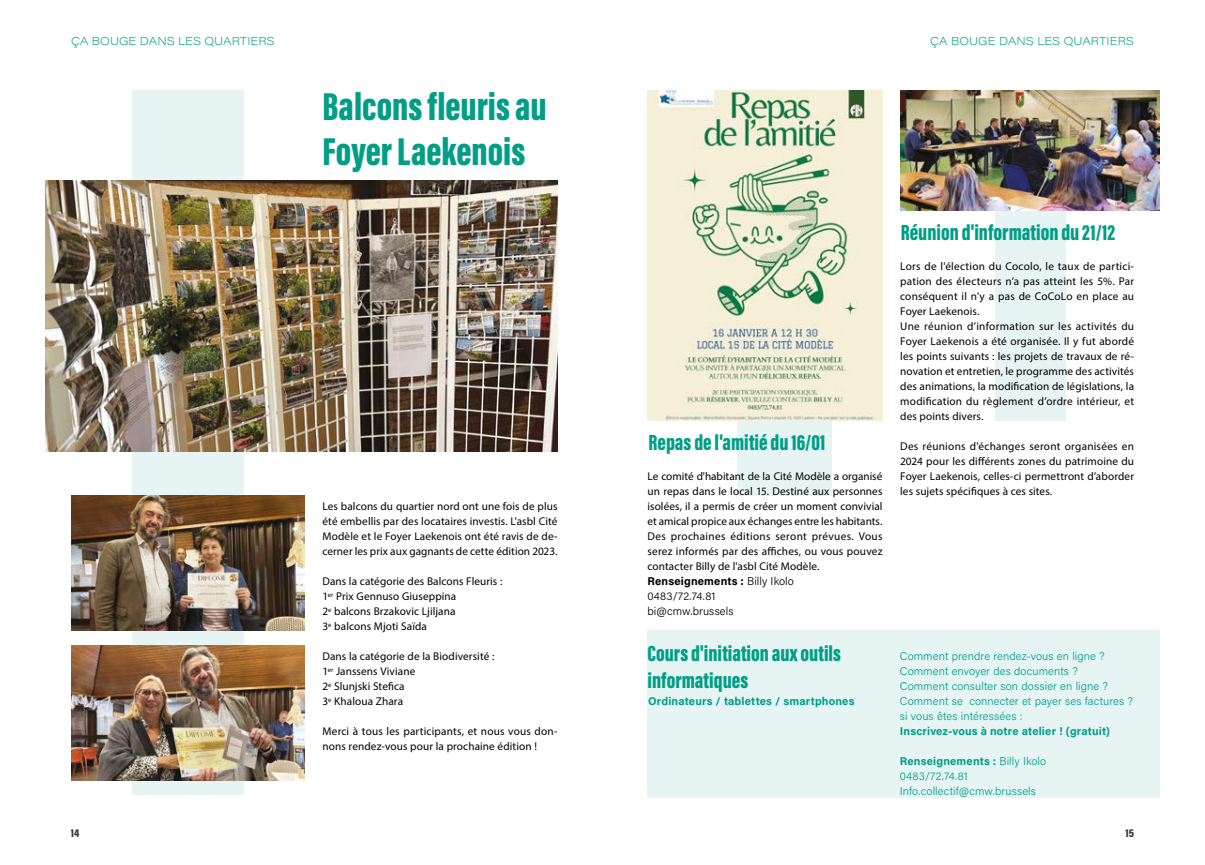
<style>
.page{position:relative;width:1205px;height:865px;background:#fff}
.page>*{position:absolute;margin:0;border:0;box-sizing:border-box;transform-origin:0 0}
.t1{font:900 40px/45px "Acumin Pro Extra Cond";color:#009e85}
.t2{font:900 22.5px/27px "Acumin Pro Extra Cond";color:#009e85}
.t3{font:11.25px/15px "Myriad Pro";letter-spacing:.01em;color:#000}
.t4{font:300 11.25px/15px "Acumin Pro";letter-spacing:.01em;color:#009e85}
.t5{font:700 11.25px "Acumin Pro";letter-spacing:.015em;color:#009e85}
.t6{font:300 11.25px/15px "Acumin Pro";letter-spacing:.01em;color:#000}
.t7{font:200 11.25px "Acumin Pro Wide";color:#009e85}
.t8{font:900 11.25px "Acumin Pro Cond";color:#3c3c3b}
.s1{font-weight:700}
</style>
<div class="page">
<div style="left:995px;top:120px;width:70px;height:300px;background:#e6f5f3"></div>
<div style="left:133px;top:91px;width:111px;height:704px;background:#e6f5f3"></div>
<div style="left:737px;top:330px;width:95px;height:165px;background:#e6f5f3"></div>
<img style="left:647px;top:90px;width:235px;height:330px">
<img style="left:71px;top:495px;width:234px;height:135px">
<img style="left:71px;top:645px;width:234px;height:135px">
<img style="left:45px;top:180px;width:512px;height:271px">
<img style="left:900px;top:91px;width:260px;height:120px">
<div style="left:647px;top:630px;width:513px;height:167px;background:#e6f5f3"></div>
<p class="t7" style="left:71px;top:33px;width:205px">ÇA BOUGE DANS LES QUARTIERS</p>
<h1 class="t1" style="left:322px;top:84px;width:226px">Balcons fleuris au<br>Foyer Laekenois</h1>
<p class="t3" style="left:322px;top:499px;width:236px;text-align:justify">Les balcons du quartier nord ont une fois de plus été embellis par des locataires investis. L'asbl Cité Modèle et le Foyer Laekenois ont été ravis de de&shy;cerner les prix aux gagnants de cette édition 2023.</p>
<p class="t3" style="left:322px;top:574px;width:181px">Dans la catégorie des Balcons Fleuris :<br>1<sup>er</sup> Prix Gennuso Giuseppina<br>2<sup>e</sup> balcons Brzakovic Ljiljana<br>3<sup>e</sup> balcons Mjoti Saïda</p>
<p class="t3" style="left:322px;top:649px;width:173px">Dans la catégorie de la Biodiversité :<br>1<sup>er</sup> Janssens Viviane<br>2<sup>e</sup> Slunjski Stefica<br>3<sup>e</sup> Khaloua Zhara</p>
<p class="t3" style="left:322px;top:724px;width:236px">Merci à tous les participants, et nous vous don&shy;nons rendez-vous pour la prochaine édition !</p>
<p class="t7" style="left:930px;top:33px;width:205px">ÇA BOUGE DANS LES QUARTIERS</p>
<h2 class="t2" style="left:648px;top:429px;width:178px">Repas de l'amitié du 16/01</h2>
<p class="t3" style="left:647px;top:469px;width:236px;text-align:justify">Le comité d'habitant de la Cité Modèle a organisé un repas dans le local 15. Destiné aux personnes isolées, il a permis de créer un moment convivial et amical propice aux échanges entre les habitants.<br>Des prochaines éditions seront prévues. Vous serez informés par des affiches, ou vous pouvez contacter Billy de l'asbl Cité Modèle.</p>
<p class="t6" style="left:647px;top:573px;width:148px"><span class="s1">Renseignements :</span> Billy Ikolo<br>0483/72.74.81 bi@cmw.brussels</p>
<h2 class="t2" style="left:901px;top:219px;width:216px">Réunion d'information du 21/12</h2>
<p class="t3" style="left:900px;top:259px;width:235px">Lors de l'élection du Cocolo, le taux de partici&shy;pation des électeurs n’a pas atteint les 5%. Par conséquent il n'y a pas de CoCoLo en place au Foyer Laekenois.<br>Une réunion d’information sur les activités du Foyer Laekenois a été organisée. Il y fut abordé les points suivants : les projets de travaux de ré&shy;novation et entretien, le programme des activités des animations, la modification de législations, la modification du règlement d’ordre intérieur, et des points divers.</p>
<p class="t3" style="left:900px;top:439px;width:235px;text-align:justify">Des réunions d'échanges seront organisées en 2024 pour les différents zones du patrimoine du Foyer Laekenois, celles-ci permettront d'aborder les sujets spécifiques à ces sites.</p>
<h2 class="t2" style="left:647px;top:639px;width:195px">Cours d'initiation aux outils informatiques</h2>
<p class="t4" style="left:900px;top:648px;width:235px">Comment prendre rendez-vous en ligne ?<br>Comment envoyer des documents ?<br>Comment consulter son dossier en ligne ?<br>Comment se connecter et payer ses factures ? si vous êtes intéressées :</p>
<p class="t5" style="left:900px;top:723px;width:212px">Inscrivez-vous à notre atelier ! (gratuit)</p>
<p class="t4" style="left:900px;top:753px;width:148px"><span class="s1">Renseignements :</span> Billy Ikolo<br>0483/72.74.81<br>Info.collectif@cmw.brussels</p>
<p class="t5" style="left:648px;top:693px;width:208px">Ordinateurs / tablettes / smartphones</p>
<p class="t8" style="left:71px;top:825px;width:10px">14</p>
<p class="t8" style="left:1125px;top:825px;width:10px">15</p>
</div>
